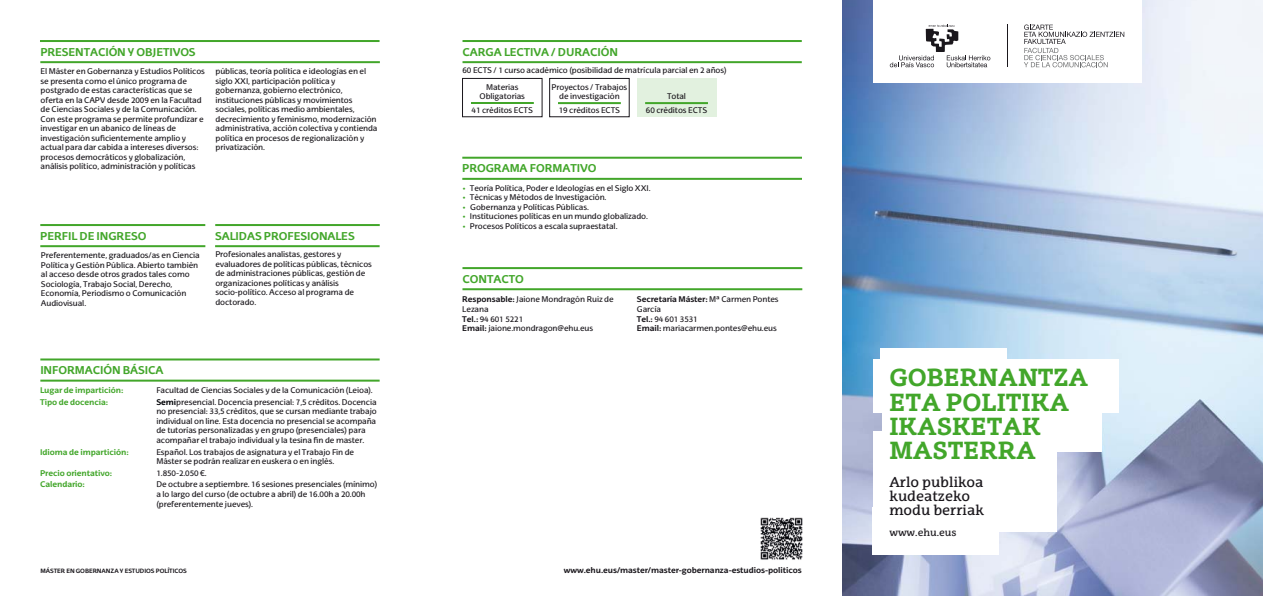
<style>
.page{position:relative;width:1263px;height:596px;background:#fff}
.page>*{position:absolute;margin:0;border:0;box-sizing:border-box;transform-origin:0 0}
.t1{font:700 24px/24px "EHU Serif";color:#42a62a}
.t2{font:14px/14px "EHU Serif";color:#1a171c}
.t3{font:700 11px "EHU Sans";letter-spacing:-.01em;color:#42a62a}
.t4{font:10px "EHU Serif";color:#1a171c}
.t5{font:8px/9.5px "EHU Sans";letter-spacing:-.01em;color:#1a171c}
.t6{font:700 8px "EHU Sans";letter-spacing:-.01em;color:#42a62a}
.t7{font:700 8px "EHU Sans";letter-spacing:-.01em;color:#1a171c}
.t8{font:700 6px "EHU Sans";letter-spacing:-.01em;color:#1a171c}
.s1{font-weight:700;color:#000207}
.s2{color:#42a62a}
.s3{font-weight:700}
</style>
<div class="page">
<img style="left:842px;top:0;width:421px;height:595px">
<hr style="left:40px;top:358px;width:340px;height:2px;background:#42a62a">
<hr style="left:40px;top:379px;width:340px;height:2px;background:#42a62a">
<hr style="left:462px;top:40px;width:340px;height:2px;background:#42a62a">
<hr style="left:462px;top:61px;width:340px;height:2px;background:#42a62a">
<hr style="left:471px;top:102px;width:63px;height:2px;background:#42a62a">
<div style="left:462px;top:78px;width:80px;height:39px;border:1px solid #1a171c"></div>
<hr style="left:558px;top:102px;width:63px;height:2px;background:#42a62a">
<div style="left:549px;top:78px;width:80px;height:39px;border:1px solid #1a171c"></div>
<div style="left:637px;top:78px;width:79px;height:39px;background:#e2f1df"></div>
<hr style="left:645px;top:102px;width:63px;height:2px;background:#42a62a">
<hr style="left:40px;top:224px;width:165px;height:2px;background:#42a62a">
<hr style="left:40px;top:245px;width:165px;height:2px;background:#42a62a">
<hr style="left:215px;top:224px;width:165px;height:2px;background:#42a62a">
<hr style="left:215px;top:245px;width:165px;height:2px;background:#42a62a">
<hr style="left:462px;top:267px;width:340px;height:2px;background:#42a62a">
<hr style="left:462px;top:288px;width:340px;height:2px;background:#42a62a">
<div style="left:873px;top:507px;width:126px;height:47px;background:#fff"></div>
<div style="left:873px;top:359px;width:245px;height:53px;background:#fff"></div>
<div style="left:882px;top:410px;width:219px;height:41px;background:#fff"></div>
<div style="left:873px;top:430px;width:184px;height:101px;background:#fff"></div>
<div style="left:880px;top:348px;width:127px;height:50px;background:#fff"></div>
<hr style="left:40px;top:40px;width:340px;height:2px;background:#42a62a">
<hr style="left:40px;top:61px;width:340px;height:2px;background:#42a62a">
<hr style="left:462px;top:157px;width:340px;height:2px;background:#42a62a">
<hr style="left:462px;top:178px;width:340px;height:2px;background:#42a62a">
<div style="left:873px;top:0;width:268px;height:82px;background:#fff"></div>
<svg style="left:1024px;top:25px;width:100px;height:42px"></svg>
<svg style="left:890px;top:25px;width:100px;height:42px"></svg>
<hr style="left:1007px;top:25px;width:1px;height:42px;background:#1a171c">
<img style="left:760px;top:517px;width:43px;height:43px">
<h3 class="t3" style="left:40px;top:45px;width:157px">PRESENTACIÓN Y OBJETIVOS</h3>
<p class="t5" style="left:41px;top:66px;width:166px">El Máster en Gobernanza y Estudios Políticos se presenta como el único programa de postgrado de estas características que se oferta en la CAPV desde 2009 en la Facultad de Ciencias Sociales y de la Comunicación.<br>Con este programa se permite profundizar e investigar en un abanico de líneas de investigación suficientemente amplio y actual para dar cabida a intereses diversos: procesos democráticos y globalización, análisis político, administración y políticas</p>
<p class="t5" style="left:216px;top:66px;width:164px">públicas, teoría política e ideologías en el siglo XXI, participación política y gobernanza, gobierno electrónico, instituciones públicas y movimientos sociales, políticas medio ambientales, decrecimiento y feminismo, modernización administrativa, acción colectiva y contienda política en procesos de regionalización y privatización.</p>
<h3 class="t3" style="left:40px;top:229px;width:108px">PERFIL DE INGRESO</h3>
<p class="t5" style="left:41px;top:250px;width:160px">Preferentemente, graduados/as en Ciencia Política y Gestión Pública. Abierto también al acceso desde otros grados tales como Sociología, Trabajo Social, Derecho, Economía, Periodismo o Comunicación Audiovisual.</p>
<h3 class="t3" style="left:215px;top:229px;width:141px">SALIDAS PROFESIONALES</h3>
<p class="t5" style="left:215px;top:249px;width:158px">Profesionales analistas, gestores y evaluadores de políticas públicas, técnicos de administraciones públicas, gestión de organizaciones políticas y análisis socio-político. Acceso al programa de doctorado.</p>
<h3 class="t3" style="left:40px;top:363px;width:125px">INFORMACIÓN BÁSICA</h3>
<p class="t6" style="left:40px;top:385px;width:85px">Lugar de impartición:</p>
<p class="t5" style="left:156px;top:385px;width:218px">Facultad de Ciencias Sociales y de la Comunicación (Leioa).</p>
<p class="t6" style="left:40px;top:396px;width:69px">Tipo de docencia:</p>
<p class="t5" style="left:156px;top:396px;width:222px"><span class="s1">Semi</span>presencial. Docencia presencial: 7,5 créditos. Docencia no presencial: 33,5 créditos, que se cursan mediante trabajo individual on line. Esta docencia no presencial se acompaña de tutorías personalizadas y en grupo (presenciales) para acompañar el trabajo individual y la tesina fin de master.</p>
<p class="t6" style="left:40px;top:446px;width:90px">Idioma de impartición:</p>
<p class="t5" style="left:156px;top:446px;width:199px">Español. Los trabajos de asignatura y el Trabajo Fin de<br>Máster se podrán realizar en euskera o en inglés.</p>
<p class="t6" style="left:40px;top:467px;width:74px">Precio orientativo:</p>
<p class="t5" style="left:156px;top:468px;width:52px">1.850-2.050 €.</p>
<p class="t6" style="left:40px;top:479px;width:46px">Calendario:</p>
<p class="t5" style="left:156px;top:479px;width:222px">De octubre a septiembre. 16 sesiones presenciales (mínimo) a lo largo del curso (de octubre a abril) de 16.00h a 20.00h (preferentemente jueves).</p>
<p class="t8" style="left:40px;top:567px;width:148px">MÁSTER EN GOBERNANZA Y ESTUDIOS POLÍTICOS</p>
<h3 class="t3" style="left:462px;top:45px;width:157px">CARGA LECTIVA / DURACIÓN</h3>
<p class="t5" style="left:480px;top:82px;width:47px;text-align:center">Materias<br>Obligatorias</p>
<p class="t5" style="left:472px;top:105px;width:63px">41 créditos ECTS</p>
<p class="t5" style="left:462px;top:66px;width:266px">60 ECTS / 1 curso académico (posibilidad de matrícula parcial en 2 años)</p>
<p class="t5" style="left:551px;top:82px;width:77px;text-align:center">Proyectos / Trabajos de investigación</p>
<p class="t5" style="left:559px;top:105px;width:63px">19 créditos ECTS</p>
<p class="t5" style="left:646px;top:89px;width:63px;line-height:14px;text-align:center">Total<br>60 créditos ECTS</p>
<h3 class="t3" style="left:462px;top:161px;width:136px">PROGRAMA FORMATIVO</h3>
<p class="t5" style="left:463px;top:183px;width:189px"><span class="s2">•</span> Teoría Política, Poder e Ideologías en el Siglo XXI.</p>
<p class="t5" style="left:463px;top:192px;width:145px"><span class="s2">•</span> Técnicas y Métodos de Investigación.</p>
<p class="t5" style="left:463px;top:202px;width:128px"><span class="s2">•</span> Gobernanza y Políticas Públicas.</p>
<p class="t5" style="left:463px;top:211px;width:187px"><span class="s2">•</span> Instituciones políticas en un mundo globalizado.</p>
<p class="t5" style="left:463px;top:221px;width:156px"><span class="s2">•</span> Procesos Políticos a escala supraestatal.</p>
<h3 class="t3" style="left:463px;top:272px;width:63px">CONTACTO</h3>
<p class="t5" style="left:462px;top:294px;width:153px"><span class="s3">Responsable:</span> Jaione Mondragón Ruiz de<br>Lezana<br><span class="s3">Tel.:</span> 94 601 5221<br><span class="s3">Email:</span> jaione.mondragon@ehu.eus</p>
<p class="t5" style="left:637px;top:294px;width:143px"><span class="s3">Secretaría Máster:</span> Mª Carmen Pontes<br>García<br><span class="s3">Tel.:</span> 94 601 3531<br><span class="s3">Email:</span> mariacarmen.pontes@ehu.eus</p>
<p class="t7" style="left:564px;top:564px;width:239px">www.ehu.eus/master/master-gobernanza-estudios-politicos</p>
<h1 class="t1" style="left:889px;top:365px;width:201px">GOBERNANTZA<br>ETA POLITIKA<br>IKASKETAK<br>MASTERRA</h1>
<h2 class="t2" style="left:889px;top:474px;width:96px">Arlo publikoa kudeatzeko modu berriak</h2>
<p class="t4" style="left:889px;top:526px;width:69px">www.ehu.eus</p>
</div>
